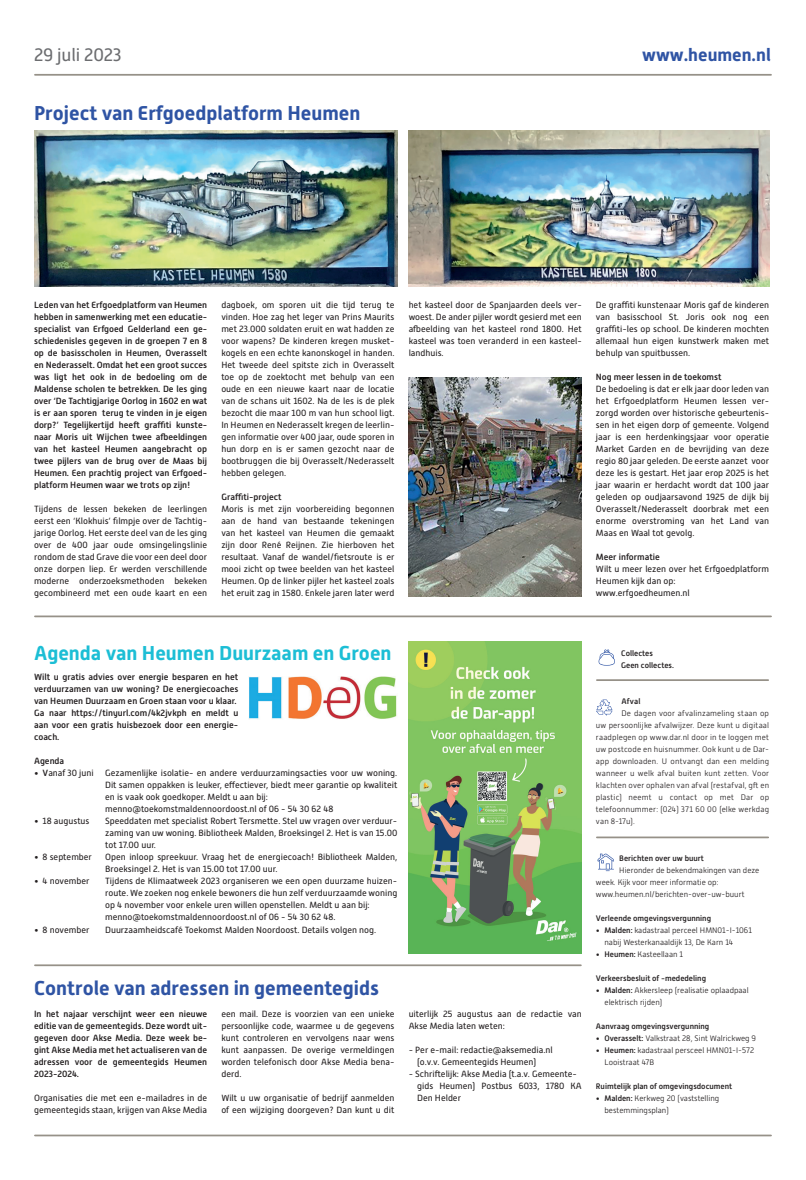
<style>
.page{position:relative;width:806px;height:1180px;background:#fff}
.page>*{position:absolute;margin:0;border:0;box-sizing:border-box;transform-origin:0 0}
.t1{font:700 20px "Alwyn New";color:#2f54a4}
.t2{font:700 20px "Alwyn New";color:#1cbed5}
.t3{font:700 18px "Alwyn New";color:#2f54a4}
.t4{font:18px "Alwyn New";letter-spacing:-.01em;color:#6c6d70}
.t5{font:9px/12px "Alwyn New";color:#231f20}
.t6{font:500 9px/12px "Alwyn New";color:#231f20;text-align:justify}
.t7{font:300 8px/12px "Alwyn New";color:#231f20}
.t8{font:500 8px/12px "Alwyn New";color:#231f20}
.s1{font-weight:500}
</style>
<div class="page">
<hr style="left:35px;top:74px;width:735px;height:2px;background:#969188">
<hr style="left:35px;top:1134px;width:735px;height:2px;background:#969188">
<hr style="left:35px;top:615px;width:735px;height:2px;background:#969188">
<img style="left:34px;top:130px;width:363px;height:156px">
<img style="left:408px;top:130px;width:360px;height:156px">
<img style="left:249px;top:676px;width:148px;height:43px">
<img style="left:408px;top:378px;width:173px;height:218px">
<svg style="left:598px;top:649px;width:16px;height:16px"></svg>
<svg style="left:596px;top:699px;width:16px;height:16px"></svg>
<hr style="left:596px;top:679px;width:171px;height:2px;background:#969188">
<hr style="left:596px;top:836px;width:171px;height:2px;background:#969188">
<svg style="left:597px;top:853px;width:16px;height:18px"></svg>
<hr style="left:35px;top:964px;width:545px;height:2px;background:#969188">
<img style="left:408px;top:641px;width:173px;height:311px">
<h2 class="t4" style="left:34px;top:45px;width:89px">29 juli 2023</h2>
<h2 class="t3" style="left:642px;top:44px;width:130px">www.heumen.nl</h2>
<h1 class="t1" style="left:34px;top:102px;width:327px">Project van Erfgoedplatform Heumen</h1>
<p class="t6" style="left:34px;top:299px;width:174px">Leden van het Erfgoedplatform van Heumen hebben in samenwerking met een educatie&shy;specialist van Erfgoed Gelderland een ge&shy;schiedenisles gegeven in de groepen 7 en 8 op de basisscholen in Heumen, Overasselt en Nederasselt. Omdat het een groot succes was ligt het ook in de bedoeling om de Maldense scholen te betrekken. De les ging over ‘De Tachtigjarige Oorlog in 1602 en wat is er aan sporen terug te vinden in je eigen dorp?’ Tegelijkertijd heeft graffiti kunste&shy;naar Moris uit Wijchen twee afbeeldingen van het kasteel Heumen aangebracht op twee pijlers van de brug over de Maas bij Heumen. Een prachtig project van Erfgoed&shy;platform Heumen waar we trots op zijn!</p>
<p class="t5" style="left:34px;top:503px;width:174px;text-align:justify">Tijdens de lessen bekeken de leerlingen eerst een ‘Klokhuis’ filmpje over de Tachtig&shy;jarige Oorlog. Het eerste deel van de les ging over de 400 jaar oude omsingelingslinie rondom de stad Grave die voor een deel door onze dorpen liep. Er werden verschillende moderne onderzoeksmethoden bekeken gecombineerd met een oude kaart en een</p>
<p class="t5" style="left:221px;top:299px;width:174px;text-align:justify">dagboek, om sporen uit die tijd terug te vinden. Hoe zag het leger van Prins Maurits met 23.000 soldaten eruit en wat hadden ze voor wapens? De kinderen kregen musket&shy;kogels en een echte kanonskogel in handen.<br>Het tweede deel spitste zich in Overasselt toe op de zoektocht met behulp van een oude en een nieuwe kaart naar de locatie van de schans uit 1602. Na de les is de plek bezocht die maar 100 m van hun school ligt.<br>In Heumen en Nederasselt kregen de leerlin&shy;gen informatie over 400 jaar, oude sporen in hun dorp en is er samen gezocht naar de bootbruggen die bij Overasselt/Nederasselt hebben gelegen.</p>
<p class="t6" style="left:221px;top:491px;width:62px">Graffiti-project</p>
<p class="t5" style="left:221px;top:503px;width:174px;text-align:justify">Moris is met zijn voorbereiding begonnen aan de hand van bestaande tekeningen van het kasteel van Heumen die gemaakt zijn door René Reijnen. Zie hierboven het resultaat. Vanaf de wandel/fietsroute is er mooi zicht op twee beelden van het kasteel Heumen. Op de linker pijler het kasteel zoals het eruit zag in 1580. Enkele jaren later werd</p>
<p class="t5" style="left:408px;top:299px;width:174px;text-align:justify">het kasteel door de Spanjaarden deels ver&shy;woest. De ander pijler wordt gesierd met een afbeelding van het kasteel rond 1800. Het kasteel was toen veranderd in een kasteel&shy;landhuis.</p>
<p class="t5" style="left:595px;top:299px;width:174px;text-align:justify">De graffiti kunstenaar Moris gaf de kinderen van basisschool St. Joris ook nog een graffiti-les op school. De kinderen mochten allemaal hun eigen kunstwerk maken met behulp van spuitbussen.</p>
<p class="t6" style="left:595px;top:371px;width:127px">Nog meer lessen in de toekomst</p>
<p class="t5" style="left:595px;top:383px;width:174px;text-align:justify">De bedoeling is dat er elk jaar door leden van het Erfgoedplatform Heumen lessen ver&shy;zorgd worden over historische gebeurtenis&shy;sen in het eigen dorp of gemeente. Volgend jaar is een herdenkingsjaar voor operatie Market Garden en de bevrijding van deze regio 80 jaar geleden. De eerste aanzet voor deze les is gestart. Het jaar erop 2025 is het jaar waarin er herdacht wordt dat 100 jaar geleden op oudjaarsavond 1925 de dijk bij Overasselt/Nederasselt doorbrak met een enorme overstroming van het Land van Maas en Waal tot gevolg.</p>
<p class="t6" style="left:595px;top:551px;width:65px">Meer informatie</p>
<p class="t5" style="left:595px;top:563px;width:174px">Wilt u meer lezen over het Erfgoedplatform<br>Heumen kijk dan op: www.erfgoedheumen.nl</p>
<h1 class="t2" style="left:34px;top:641px;width:359px">Agenda van Heumen Duurzaam en Groen</h1>
<p class="t6" style="left:34px;top:671px;width:206px;text-align:left">Wilt u gratis advies over energie besparen en het verduurzamen van uw woning? De energiecoaches van Heumen Duurzaam en Groen staan voor u klaar.<br>Ga naar https://tinyurl.com/4k2jvkph en meldt u aan voor een gratis huisbezoek door een energie&shy;coach.</p>
<p class="t6" style="left:34px;top:755px;width:32px">Agenda</p>
<p class="t5" style="left:34px;top:767px;width:61px"><span class="s1">• V</span>anaf 30 juni</p>
<p class="t5" style="left:105px;top:767px;width:293px">Gezamenlijke isolatie- en andere verduurzamingsacties voor uw woning.<br>Dit samen oppakken is leuker, effectiever, biedt meer garantie op kwaliteit en is vaak ook goedkoper. Meldt u aan bij: menno@toekomstmaldennoordoost.nl of 06 - 54 30 62 48</p>
<p class="t5" style="left:34px;top:815px;width:57px">• 18 augustus</p>
<p class="t5" style="left:105px;top:815px;width:293px;text-align:justify">Speeddaten met specialist Robert Tersmette. Stel uw vragen over verduur&shy;zaming van uw woning. Bibliotheek Malden, Broeksingel 2. Het is van 15.00 tot 17.00 uur.</p>
<p class="t5" style="left:34px;top:851px;width:59px">• 8 september</p>
<p class="t5" style="left:105px;top:851px;width:293px">Open inloop spreekuur. Vraag het de energiecoach! Bibliotheek Malden,<br>Broeksingel 2. Het is van 15.00 tot 17.00 uur.</p>
<p class="t5" style="left:34px;top:875px;width:57px">• 4 november</p>
<p class="t5" style="left:105px;top:875px;width:293px">Tijdens de Klimaatweek 2023 organiseren we een open duurzame huizen&shy;route. We zoeken nog enkele bewoners die hun zelf verduurzaamde woning op 4 november voor enkele uren willen openstellen. Meldt u aan bij: menno@toekomstmaldennoordoost.nl of 06 - 54 30 62 48.</p>
<p class="t5" style="left:34px;top:923px;width:57px">• 8 november</p>
<p class="t5" style="left:105px;top:923px;width:272px">Duurzaamheidscafé Toekomst Malden Noordoost. Details volgen nog.</p>
<h1 class="t1" style="left:34px;top:976px;width:346px">Controle van adressen in gemeentegids</h1>
<p class="t6" style="left:34px;top:1007px;width:174px">In het najaar verschijnt weer een nieuwe editie van de gemeentegids. Deze wordt uit&shy;gegeven door Akse Media. Deze week be&shy;gint Akse Media met het actualiseren van de adressen voor de gemeentegids Heumen 2023-2024.</p>
<p class="t5" style="left:34px;top:1091px;width:174px">Organisaties die met een e-mailadres in de gemeentegids staan, krijgen van Akse Media</p>
<p class="t5" style="left:221px;top:1007px;width:174px;text-align:justify">een mail. Deze is voorzien van een unieke persoonlijke code, waarmee u de gegevens kunt controleren en vervolgens naar wens kunt aanpassen. De overige vermeldingen worden telefonisch door Akse Media bena&shy;derd.</p>
<p class="t5" style="left:221px;top:1091px;width:174px">Wilt u uw organisatie of bedrijf aanmelden of een wijziging doorgeven? Dan kunt u dit</p>
<p class="t5" style="left:408px;top:1007px;width:174px">uiterlijk 25 augustus aan de redactie van<br>Akse Media laten weten:</p>
<p class="t5" style="left:417px;top:1043px;width:137px;text-indent:-9px">- Per e-mail: redactie@aksemedia.nl (o.v.v. Gemeentegids Heumen)</p>
<p class="t5" style="left:417px;top:1067px;width:166px;text-indent:-9px">- Schriftelijk: Akse Media (t.a.v. Gemeente&shy;gids Heumen) Postbus 6033, 1780 KA<br>Den Helder</p>
<p class="t8" style="left:620px;top:647px;width:54px">Collectes<br>Geen collectes.</p>
<p class="t8" style="left:621px;top:695px;width:21px">Afval</p>
<p class="t7" style="left:595px;top:707px;width:174px;text-align:justify;text-indent:26px">De dagen voor afvalinzameling staan op uw persoonlijke afvalwijzer. Deze kunt u digitaal raadplegen op www.dar.nl door in te loggen met uw postcode en huisnummer. Ook kunt u de Dar&shy;app downloaden. U ontvangt dan een melding wanneer u welk afval buiten kunt zetten. Voor klachten over ophalen van afval (restafval, gft en plastic) neemt u contact op met Dar op telefoonnummer: (024) 371 60 00 (elke werkdag van 8-17u).</p>
<p class="t8" style="left:619px;top:851px;width:86px">Berichten over uw buurt</p>
<p class="t7" style="left:595px;top:863px;width:165px;text-indent:23px">Hieronder de bekendmakingen van deze week. Kijk voor meer informatie op: www.heumen.nl/berichten-over-uw-buurt</p>
<p class="t8" style="left:595px;top:911px;width:116px">Verleende omgevingsvergunning</p>
<p class="t7" style="left:604px;top:923px;width:149px;text-indent:-9px"><span class="s1">• Malden:</span> kadastraal perceel HMN01-I-1061 nabij Westerkanaaldijk 13, De Karn 14</p>
<p class="t7" style="left:595px;top:947px;width:89px"><span class="s1">• Heumen:</span> Kasteellaan 1</p>
<p class="t8" style="left:595px;top:971px;width:112px">Verkeersbesluit of -mededeling</p>
<p class="t7" style="left:604px;top:983px;width:146px;text-indent:-9px"><span class="s1">• Malden:</span> Akkersleep (realisatie oplaadpaal elektrisch rijden)</p>
<p class="t8" style="left:595px;top:1019px;width:115px">Aanvraag omgevingsvergunning</p>
<p class="t7" style="left:595px;top:1031px;width:161px"><span class="s1">• Overasselt:</span> Valkstraat 28, Sint Walrickweg 9</p>
<p class="t7" style="left:604px;top:1043px;width:151px;text-indent:-9px"><span class="s1">• Heumen:</span> kadastraal persceel HMN01-I-572<br>Looistraat 47B</p>
<p class="t8" style="left:595px;top:1079px;width:138px">Ruimtelijk plan of omgevingsdocument</p>
<p class="t7" style="left:604px;top:1091px;width:116px;text-indent:-9px"><span class="s1">• Malden:</span> Kerkweg 20 (vaststelling bestemmingsplan)</p>
</div>
